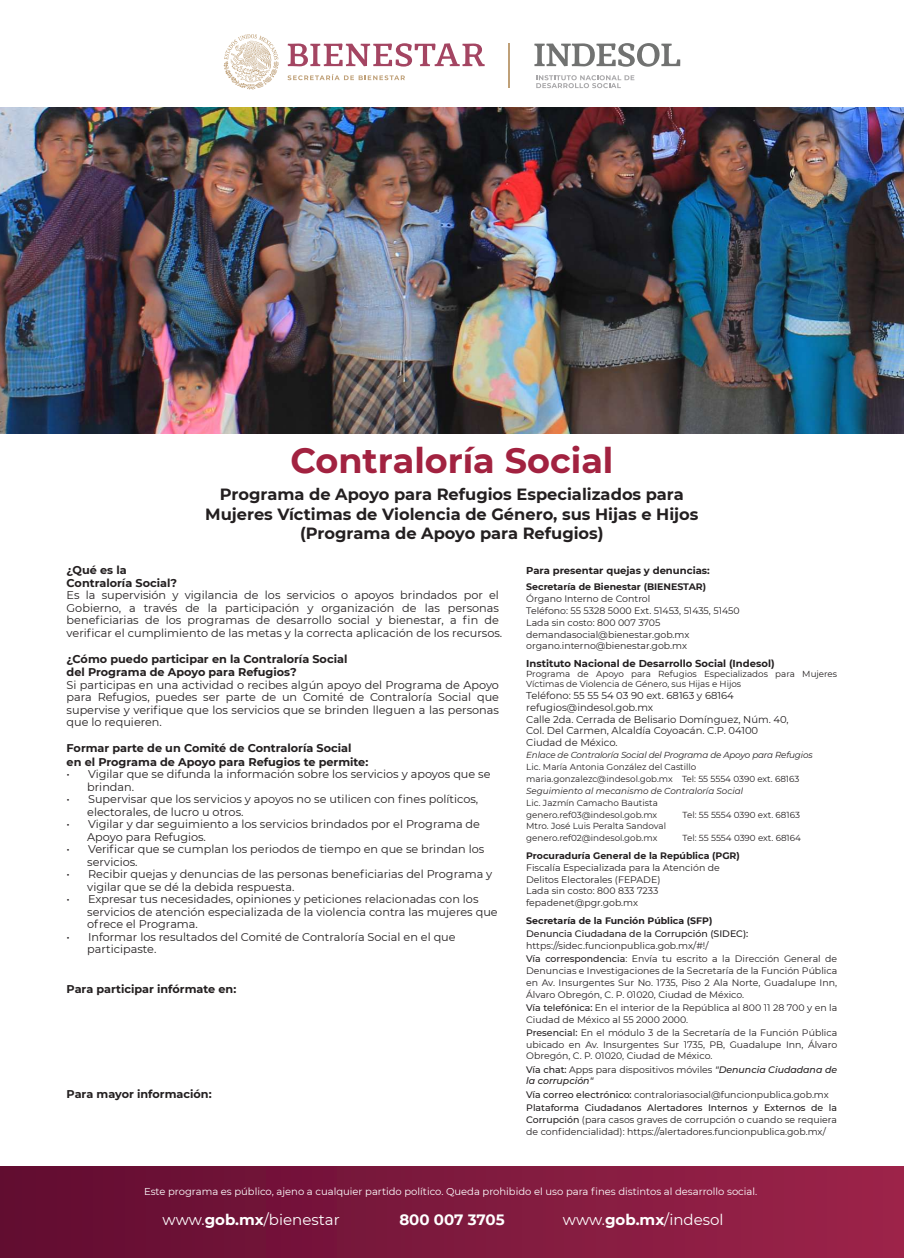
<style>
.page{position:relative;width:904px;height:1258px;background:#fff}
.page>*{position:absolute;margin:0;border:0;box-sizing:border-box;transform-origin:0 0}
.t1{font:700 35px "Montserrat";color:#a22240}
.t2{font:700 16.25px/19.5px "Montserrat";color:#231f20;text-align:center}
.t3{font:15px "Montserrat";color:#fff}
.t4{font:700 15px "Montserrat";color:#fff}
.t5{font:11.25px/12.5px "Montserrat";color:#231f20}
.t6{font:700 11.25px/13.1px "Montserrat";color:#231f20}
.t7{font:10px/11.9px "Montserrat";color:#231f20}
.t8{font:10px "Montserrat";color:#fff}
.t9{font:700 10px "Montserrat";color:#231f20}
.t10{font:9.38px/11.9px "Montserrat";color:#231f20}
.t11{font:500 9.38px/13.1px "Montserrat";color:#231f20}
.t12{font:700 9.38px "Montserrat";color:#231f20}
.t13{font:italic 500 9.38px/11.9px "Montserrat";color:#231f20}
.t14{font:8.75px/11.9px "Montserrat";color:#231f20}
.t15{font:italic 8.75px "Montserrat";letter-spacing:-.02em;color:#231f20}
.t16{font:italic 8.75px "Montserrat";color:#231f20}
.s1{font-weight:500}
.s2{font-style:normal}
.s3{font-weight:400;font-style:normal}
.s4{font-weight:400}
.s5{font-weight:700}
</style>
<div class="page">
<div style="left:0;top:1166px;width:904px;height:92px;background:linear-gradient(to right,#600c30,#9c244a)"></div>
<img style="left:0;top:107px;width:904px;height:327px">
<hr style="left:508px;top:44px;width:1px;height:44px;background:#bfa078">
<svg style="left:534px;top:43px;width:146px;height:24px"></svg>
<svg style="left:536px;top:75px;width:98px;height:13px"></svg>
<svg style="left:287px;top:43px;width:198px;height:24px"></svg>
<svg style="left:287px;top:74px;width:118px;height:6px"></svg>
<svg style="left:224px;top:34px;width:55px;height:56px"></svg>
<h1 class="t1" style="left:290px;top:435px;width:324px">Contraloría Social</h1>
<h2 class="t2" style="left:205px;top:484px;width:495px">Programa de Apoyo para Refugios Especializados para<br>Mujeres Víctimas de Violencia de Género, sus Hijas e Hijos (Programa de Apoyo para Refugios)</h2>
<p class="t6" style="left:67px;top:562px;width:112px">¿Qué es la<br>Contraloría Social?</p>
<p class="t5" style="left:67px;top:589px;width:437px">Es la supervisión y vigilancia de los servicios o apoyos brindados por el Gobierno, a través de la participación y organización de las personas beneficiarias de los programas de desarrollo social y bienestar, a fin de verificar el cumplimiento de las metas y la correcta aplicación de los recursos.</p>
<p class="t6" style="left:67px;top:652px;width:282px">¿Cómo puedo participar en la Contraloría Social del Programa de Apoyo para Refugios?</p>
<p class="t5" style="left:67px;top:678px;width:434px;text-align:justify">Si participas en una actividad o recibes algún apoyo del Programa de Apoyo para Refugios, puedes ser parte de un Comité de Contraloría Social que supervise y verifique que los servicios que se brinden lleguen a las personas que lo requieren.</p>
<p class="t6" style="left:67px;top:741px;width:303px">Formar parte de un Comité de Contraloría Social en el Programa de Apoyo para Refugios te permite:</p>
<p class="t5" style="left:87px;top:767px;width:405px;text-indent:-21px">• Vigilar que se difunda la información sobre los servicios y apoyos que se brindan.</p>
<p class="t5" style="left:87px;top:792px;width:392px;text-indent:-21px">• Supervisar que los servicios y apoyos no se utilicen con fines políticos, electorales, de lucro u otros.</p>
<p class="t5" style="left:87px;top:817px;width:394px;text-indent:-21px">• Vigilar y dar seguimiento a los servicios brindados por el Programa de<br>Apoyo para Refugios.</p>
<p class="t5" style="left:87px;top:842px;width:398px;text-indent:-21px">• Verificar que se cumplan los periodos de tiempo en que se brindan los servicios.</p>
<p class="t5" style="left:87px;top:867px;width:406px;text-indent:-21px">• Recibir quejas y denuncias de las personas beneficiarias del Programa y vigilar que se dé la debida respuesta.</p>
<p class="t5" style="left:87px;top:892px;width:412px;text-indent:-21px">• Expresar tus necesidades, opiniones y peticiones relacionadas con los servicios de atención especializada de la violencia contra las mujeres que ofrece el Programa.</p>
<p class="t5" style="left:87px;top:930px;width:370px;text-indent:-21px">• Informar los resultados del Comité de Contraloría Social en el que participaste.</p>
<p class="t6" style="left:67px;top:982px;width:171px">Para participar infórmate en:</p>
<p class="t6" style="left:67px;top:1087px;width:147px">Para mayor información:</p>
<p class="t9" style="left:526px;top:563px;width:185px">Para presentar quejas y denuncias:</p>
<p class="t12" style="left:526px;top:580px;width:181px">Secretaría de Bienestar (BIENESTAR)</p>
<p class="t10" style="left:526px;top:592px;width:215px">Órgano Interno de Control<br>Teléfono: 55 5328 5000 Ext. 51453, 51435, 51450<br>Lada sin costo: 800 007 3705 demandasocial@bienestar.gob.mx organo.interno@bienestar.gob.mx</p>
<p class="t9" style="left:526px;top:656px;width:250px">Instituto Nacional de Desarrollo Social (Indesol)</p>
<p class="t14" style="left:526px;top:668px;width:312px;line-height:10px">Programa de Apoyo para Refugios Especializados para Mujeres<br>Víctimas de Violencia de Género, sus Hijas e Hijos</p>
<p class="t7" style="left:526px;top:689px;width:264px">Teléfono: 55 55 54 03 90 ext. 68163 y 68164 refugios@indesol.gob.mx<br>Calle 2da. Cerrada de Belisario Domínguez, Núm. 40, Col. Del Carmen, Alcaldía Coyoacán. C.P. 04100<br>Ciudad de México.</p>
<p class="t15" style="left:526px;top:749px;width:288px">Enlace de Contraloría Social del Programa de Apoyo para Refugios</p>
<p class="t14" style="left:526px;top:761px;width:275px">Lic. María Antonia González del Castillo maria.gonzalezc@indesol.gob.mx Tel: 55 5554 0390 ext. 68163</p>
<p class="t16" style="left:526px;top:785px;width:218px">Seguimiento al mecanismo de Contraloría Social</p>
<p class="t14" style="left:526px;top:796px;width:133px">Lic. Jazmín Camacho Bautista genero.ref03@indesol.gob.mx</p>
<p class="t14" style="left:682px;top:808px;width:119px">Tel: 55 5554 0390 ext. 68163</p>
<p class="t14" style="left:526px;top:820px;width:141px">Mtro. José Luis Peralta Sandoval genero.ref02@indesol.gob.mx</p>
<p class="t14" style="left:682px;top:832px;width:120px">Tel: 55 5554 0390 ext. 68164</p>
<p class="t12" style="left:526px;top:849px;width:215px">Procuraduría General de la República (PGR)</p>
<p class="t10" style="left:526px;top:861px;width:195px">Fiscalía Especializada para la Atención de<br>Delitos Electorales (FEPADE)<br>Lada sin costo: 800 833 7233 fepadenet@pgr.gob.mx</p>
<p class="t12" style="left:526px;top:914px;width:188px">Secretaría de la Función Pública (SFP)</p>
<p class="t11" style="left:526px;top:927px;width:224px">Denuncia Ciudadana de la Corrupción (SIDEC):</p>
<p class="t10" style="left:526px;top:939px;width:312px;line-height:13.1px">https://sidec.funcionpublica.gob.mx/#!/<br><span class="s1">Vía correspondencia</span>: Envía tu escrito a la Dirección General de</p>
<p class="t10" style="left:526px;top:964px;width:312px;text-align:justify">Denuncias e Investigaciones de la Secretaría de la Función Pública en Av. Insurgentes Sur No. 1735, Piso 2 Ala Norte, Guadalupe Inn, Álvaro Obregón, C. P. 01020, Ciudad de México.</p>
<p class="t10" style="left:526px;top:1001px;width:312px"><span class="s1">Vía telefónica:</span> En el interior de la República al 800 11 28 700 y en la<br>Ciudad de México al 55 2000 2000.</p>
<p class="t10" style="left:526px;top:1026px;width:312px;text-align:justify"><span class="s1">Presencial:</span> En el módulo 3 de la Secretaría de la Función Pública ubicado en Av. Insurgentes Sur 1735, PB, Guadalupe Inn, Álvaro Obregón, C. P. 01020, Ciudad de México.</p>
<p class="t13" style="left:526px;top:1063px;width:312px"><span class="s2">Vía chat:</span> <span class="s3">Apps para dispositivos móviles</span> "Denuncia Ciudadana de la corrupción"</p>
<p class="t11" style="left:526px;top:1087px;width:312px">Vía correo electrónico: <span class="s4">contraloriasocial@funcionpublica.gob.mx<br></span>Plataforma Ciudadanos Alertadores Internos y Externos de la</p>
<p class="t10" style="left:526px;top:1113px;width:312px"><span class="s1">Corrupción</span> (para casos graves de corrupción o cuando se requiera de confidencialidad): https://alertadores.funcionpublica.gob.mx/</p>
<p class="t8" style="left:144px;top:1185px;width:614px">Este programa es público, ajeno a cualquier partido político. Queda prohibido el uso para fines distintos al desarrollo social.</p>
<h3 class="t3" style="left:163px;top:1209px;width:179px">www.<span class="s5">gob.mx</span>/bienestar</h3>
<h3 class="t4" style="left:399px;top:1209px;width:107px">800 007 3705</h3>
<h3 class="t3" style="left:563px;top:1209px;width:162px">www.<span class="s5">gob.mx</span>/indesol</h3>
</div>
